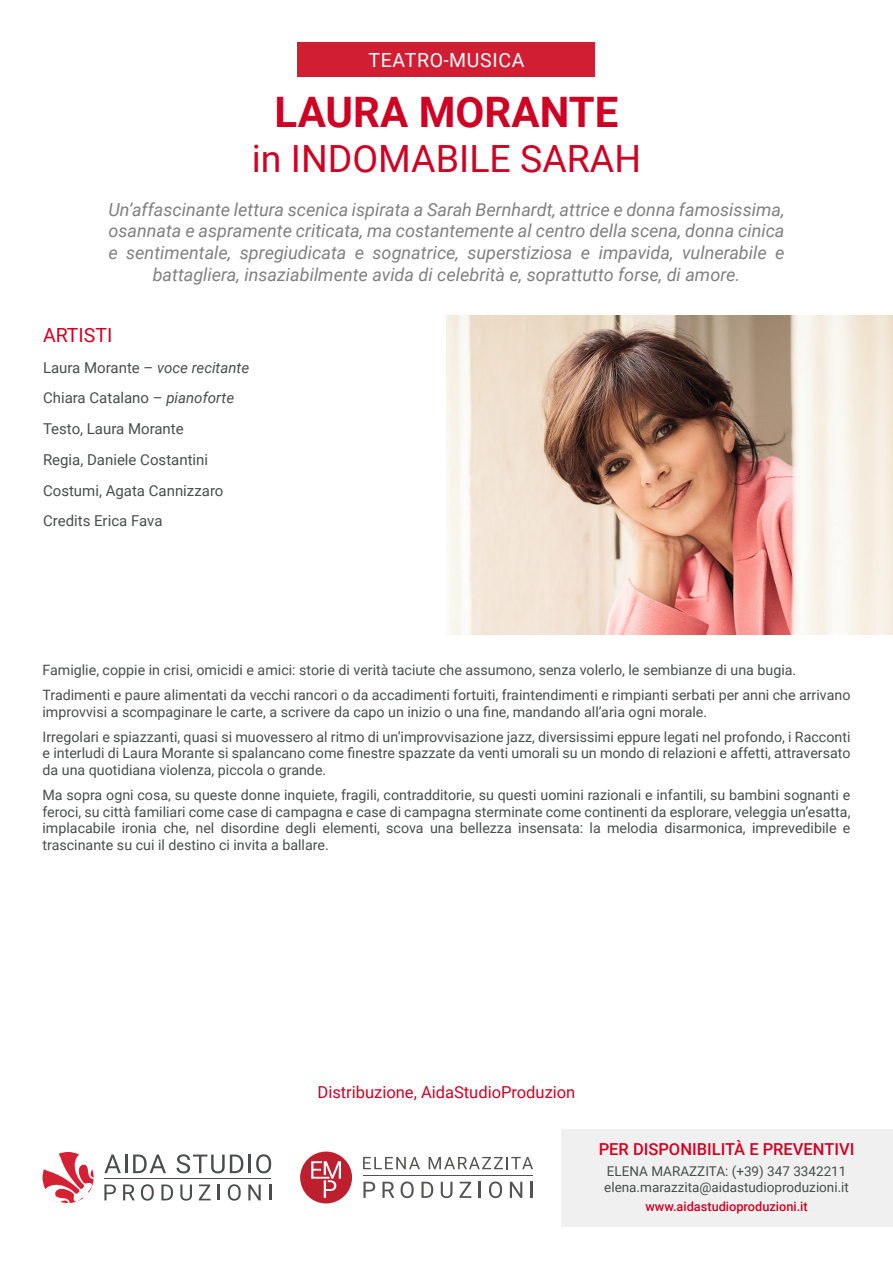
<style>
.page{position:relative;width:893px;height:1263px;background:#fff}
.page>*{position:absolute;margin:0;border:0;box-sizing:border-box;transform-origin:0 0}
.Titolo{font:700 42px "Roboto";color:#d00224}
.Titolo-2{font:37.5px "Roboto";color:#d00224}
.t1{font:19.5px "Roboto";letter-spacing:.035em;color:#fff}
.Titolo_Artisti{font:19.5px "Roboto";color:#d00224}
.Testo_corsivo{font:italic 18px/21.6px "Roboto";color:#808080;text-align:center}
.Produzione{font:16.5px "Roboto";color:#d00224}
.t2{font:500 16.5px "Roboto";color:#d00224}
.t3{font:15px "Roboto";color:#4a4d4d}
.Base{font:14.25px/16.5px "Roboto";color:#4a4d4d;text-align:justify}
.t4{font:13.5px/16.2px "Roboto";color:#4a4d4d}
.t5{font:500 12.75px "Roboto";color:#d00224}
.s1{font-style:italic}
</style>
<div class="page">
<div style="left:298px;top:43px;width:297px;height:34px;background:#d21e33"></div>
<div style="left:561px;top:1128px;width:332px;height:98px;background:#f0f0f0"></div>
<svg style="left:104px;top:1184px;width:12px;height:16px"></svg>
<svg style="left:123px;top:1184px;width:12px;height:16px"></svg>
<svg style="left:141px;top:1184px;width:13px;height:16px"></svg>
<svg style="left:161px;top:1184px;width:12px;height:16px"></svg>
<svg style="left:180px;top:1184px;width:12px;height:16px"></svg>
<svg style="left:199px;top:1184px;width:12px;height:16px"></svg>
<svg style="left:218px;top:1184px;width:2px;height:16px"></svg>
<svg style="left:228px;top:1184px;width:13px;height:16px"></svg>
<svg style="left:248px;top:1184px;width:13px;height:16px"></svg>
<svg style="left:269px;top:1184px;width:2px;height:16px"></svg>
<svg style="left:43px;top:1152px;width:51px;height:51px"></svg>
<hr style="left:104px;top:1178px;width:167px;height:1px;background:#4a4d4d">
<svg style="left:104px;top:1154px;width:23px;height:19px"></svg>
<svg style="left:133px;top:1154px;width:33px;height:19px"></svg>
<svg style="left:176px;top:1154px;width:67px;height:19px"></svg>
<svg style="left:249px;top:1154px;width:22px;height:19px"></svg>
<div style="left:300px;top:1151px;width:52px;height:52px;background:#bd1f2f;border-radius:50%"></div>
<svg style="left:311px;top:1161px;width:30px;height:37px"></svg>
<svg style="left:363px;top:1182px;width:12px;height:16px"></svg>
<svg style="left:382px;top:1182px;width:12px;height:16px"></svg>
<svg style="left:401px;top:1181px;width:13px;height:17px"></svg>
<svg style="left:421px;top:1182px;width:12px;height:16px"></svg>
<svg style="left:441px;top:1182px;width:11px;height:16px"></svg>
<svg style="left:460px;top:1182px;width:11px;height:16px"></svg>
<svg style="left:479px;top:1182px;width:2px;height:16px"></svg>
<svg style="left:489px;top:1181px;width:13px;height:17px"></svg>
<svg style="left:510px;top:1182px;width:12px;height:16px"></svg>
<svg style="left:531px;top:1182px;width:2px;height:16px"></svg>
<hr style="left:363px;top:1176px;width:170px;height:1px;background:#535351">
<svg style="left:363px;top:1157px;width:57px;height:12px"></svg>
<svg style="left:429px;top:1157px;width:104px;height:12px"></svg>
<img style="left:447px;top:315px;width:446px;height:319px">
<h3 class="t1" style="left:368px;top:46px;width:158px">TEATRO-MUSICA</h3>
<p class="Titolo" style="left:275px;top:83px;width:345px">LAURA MORANTE</p>
<p class="Titolo-2" style="left:252px;top:133px;width:391px">in INDOMABILE SARAH</p>
<p class="Testo_corsivo" style="left:108px;top:198px;width:678px">Un’affascinante lettura scenica ispirata a Sarah Bernhardt, attrice e donna famosissima, osannata e aspramente criticata, ma costantemente al centro della scena, donna cinica e sentimentale, spregiudicata e sognatrice, superstiziosa e impavida, vulnerabile e battagliera, insaziabilmente avida di celebrità e, soprattutto forse, di amore.</p>
<p class="Titolo_Artisti" style="left:43px;top:321px;width:71px">ARTISTI</p>
<p class="t3" style="left:43px;top:357px;width:208px">Laura Morante – <span class="s1">voce recitante</span></p>
<p class="t3" style="left:43px;top:387px;width:193px">Chiara Catalano – <span class="s1">pianoforte</span></p>
<p class="t3" style="left:43px;top:418px;width:142px">Testo, Laura Morante</p>
<p class="t3" style="left:43px;top:449px;width:167px">Regia, Daniele Costantini</p>
<p class="t3" style="left:43px;top:480px;width:182px">Costumi, Agata Cannizzaro</p>
<p class="t3" style="left:43px;top:510px;width:121px">Credits Erica Fava</p>
<p class="Base" style="left:43px;top:662px;width:755px">Famiglie, coppie in crisi, omicidi e amici: storie di verità taciute che assumono, senza volerlo, le sembianze di una bugia.</p>
<p class="Base" style="left:43px;top:687px;width:809px">Tradimenti e paure alimentati da vecchi rancori o da accadimenti fortuiti, fraintendimenti e rimpianti serbati per anni che arrivano improvvisi a scompaginare le carte, a scrivere da capo un inizio o una fine, mandando all’aria ogni morale.</p>
<p class="Base" style="left:43px;top:728px;width:809px">Irregolari e spiazzanti, quasi si muovessero al ritmo di un’improvvisazione jazz, diversissimi eppure legati nel profondo, i Racconti e interludi di Laura Morante si spalancano come finestre spazzate da venti umorali su un mondo di relazioni e affetti, attraversato da una quotidiana violenza, piccola o grande.</p>
<p class="Base" style="left:43px;top:786px;width:809px">Ma sopra ogni cosa, su queste donne inquiete, fragili, contradditorie, su questi uomini razionali e infantili, su bambini sognanti e feroci, su città familiari come case di campagna e case di campagna sterminate come continenti da esplorare, veleggia un’esatta, implacabile ironia che, nel disordine degli elementi, scova una bellezza insensata: la melodia disarmonica, imprevedibile e trascinante su cui il destino ci invita a ballare.</p>
<p class="Produzione" style="left:318px;top:1080px;width:259px">Distribuzione, AidaStudioProduzion</p>
<p class="t2" style="left:599px;top:1138px;width:257px">PER DISPONIBILITÀ E PREVENTIVI</p>
<p class="t4" style="left:604px;top:1162px;width:246px">ELENA MARAZZITA: (+39) 347 3342211 elena.marazzita@aidastudioproduzioni.it</p>
<p class="t5" style="left:645px;top:1198px;width:164px">www.aidastudioproduzioni.it</p>
</div>
